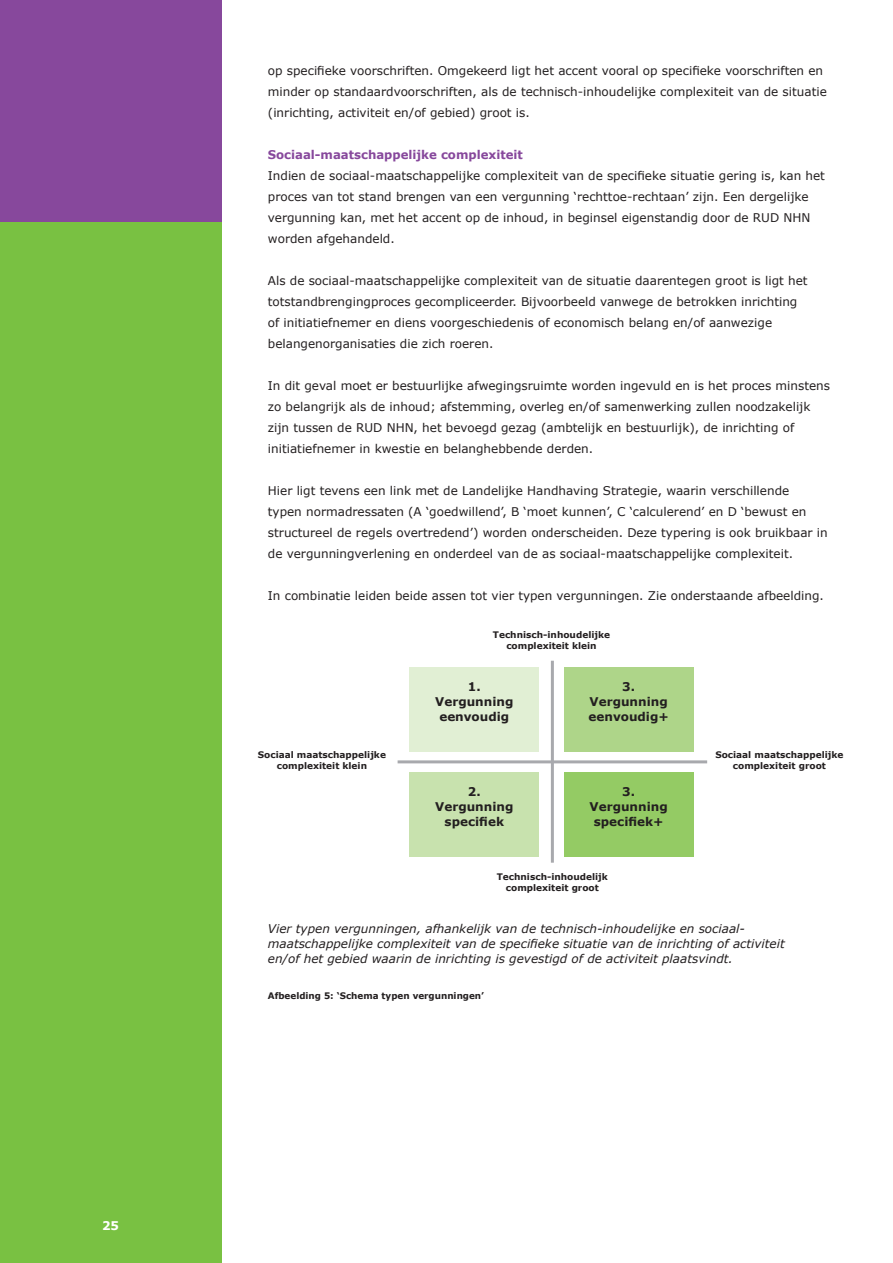
<style>
.page{position:relative;width:893px;height:1263px;background:#fff}
.page>*{position:absolute;margin:0;border:0;box-sizing:border-box;transform-origin:0 0}
.t1{font:12px/21px "Verdana";color:#231f20}
.t2{font:italic 12px/15px "Verdana";color:#231f20}
.t3{font:700 12px/15px "Verdana";color:#231f20;text-align:center}
.t4{font:700 12px "Verdana";color:#87489c}
.t5{font:700 12px "Verdana";color:#fff}
.t6{font:700 9px/10.8px "Verdana";color:#231f20;text-align:center}
</style>
<div class="page">
<div style="left:0;top:0;width:221px;height:1263px;background:#79c142"></div>
<div style="left:0;top:0;width:221px;height:222px;background:#87489c"></div>
<div style="left:564px;top:667px;width:129px;height:84px;background:#aed589"></div>
<div style="left:409px;top:667px;width:130px;height:84px;background:#e1efd4"></div>
<div style="left:564px;top:772px;width:129px;height:84px;background:#94cb64"></div>
<div style="left:409px;top:772px;width:130px;height:84px;background:#c8e2ae"></div>
<hr style="left:398px;top:760px;width:309px;height:3px;background:#a8a9ad">
<hr style="left:551px;top:661px;width:3px;height:202px;background:#a8a9ad">
<p class="t5" style="left:102px;top:1217px;width:19px">25</p>
<p class="t1" style="left:268px;top:60px;width:560px">op specifieke voorschriften. Omgekeerd ligt het accent vooral op specifieke voorschriften en minder op standaardvoorschriften, als de technisch-inhoudelijke complexiteit van de situatie (inrichting, activiteit en/of gebied) groot is.</p>
<p class="t4" style="left:268px;top:146px;width:257px">Sociaal-maatschappelijke complexiteit</p>
<p class="t1" style="left:268px;top:165px;width:559px">Indien de sociaal-maatschappelijke complexiteit van de specifieke situatie gering is, kan het proces van tot stand brengen van een vergunning ‘rechttoe-rechtaan’ zijn. Een dergelijke vergunning kan, met het accent op de inhoud, in beginsel eigenstandig door de RUD</p>
<p class="t1" style="left:783px;top:207px;width:26px">NHN</p>
<p class="t1" style="left:268px;top:228px;width:128px">worden afgehandeld.</p>
<p class="t1" style="left:268px;top:270px;width:541px">Als de sociaal-maatschappelijke complexiteit van de situatie daarentegen groot is ligt het totstandbrengingproces gecompliceerder. Bijvoorbeeld vanwege de betrokken inrichting of initiatiefnemer en diens voorgeschiedenis of economisch belang en/of aanwezige belangenorganisaties die zich roeren.</p>
<p class="t1" style="left:268px;top:375px;width:564px">In dit geval moet er bestuurlijke afwegingsruimte worden ingevuld en is het proces minstens zo belangrijk als de inhoud; afstemming, overleg en/of samenwerking zullen noodzakelijk zijn tussen de RUD</p>
<p class="t1" style="left:268px;top:417px;width:528px;text-indent:119px">N HN , het bevoegd gezag (ambtelijk en bestuurlijk), de inrichting of initiatiefnemer in kwestie en belanghebbende derden.</p>
<p class="t1" style="left:268px;top:480px;width:561px">Hier ligt tevens een link met de Landelijke Handhaving Strategie, waarin verschillende<br>typen normadressaten (A ‘goedwillend’, B ‘moet kunnen’, C ‘calculerend’ en D ‘bewust en structureel de regels overtredend’) worden onderscheiden. Deze typering is ook bruikbaar in de vergunningverlening en onderdeel van de as sociaal-maatschappelijke complexiteit.</p>
<p class="t1" style="left:268px;top:585px;width:557px">In combinatie leiden beide assen tot vier typen vergunningen. Zie onderstaande afbeelding.</p>
<p class="t6" style="left:493px;top:629px;width:119px">Technisch-inhoudelijke complexiteit klein</p>
<p class="t6" style="left:258px;top:749px;width:130px">Sociaal maatschappelijke complexiteit klein</p>
<p class="t3" style="left:435px;top:679px;width:80px">1.<br>Vergunning eenvoudig</p>
<p class="t3" style="left:435px;top:784px;width:80px">2.<br>Vergunning specifiek</p>
<p class="t3" style="left:588px;top:679px;width:82px">3.<br>Vergunning eenvoudig+</p>
<p class="t3" style="left:590px;top:784px;width:80px">3.<br>Vergunning specifiek+</p>
<p class="t6" style="left:497px;top:871px;width:113px">Technisch-inhoudelijk complexiteit groot</p>
<p class="t6" style="left:715px;top:749px;width:130px">Sociaal maatschappelijke complexiteit groot</p>
<p class="t2" style="left:268px;top:921px;width:518px">Vier typen vergunningen, afhankelijk van de technisch-inhoudelijke en sociaal&shy;maatschappelijke complexiteit van de specifieke situatie van de inrichting of activiteit en/of het gebied waarin de inrichting is gevestigd of de activiteit plaatsvindt.</p>
<p class="t6" style="left:268px;top:990px;width:218px">Afbeelding 5: ‘Schema typen vergunningen’</p>
</div>
